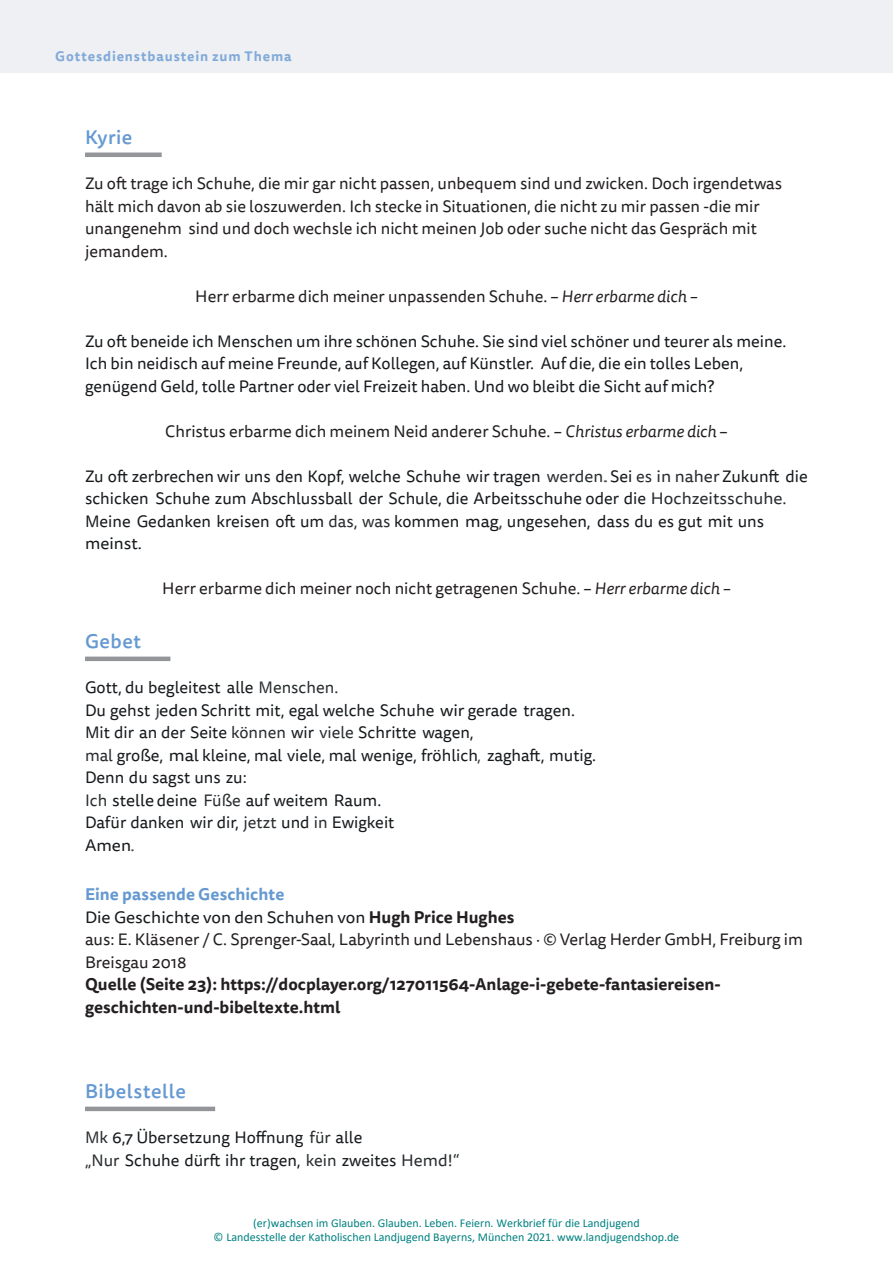
<style>
.page{position:relative;width:893px;height:1263px;background:#fff}
.page>*{position:absolute;margin:0;border:0;box-sizing:border-box;transform-origin:0 0}
.t1{font:500 19.5px "Tisa Sans Pro";letter-spacing:.025em;color:#6599d1}
.t2{font:16.5px/22.5px "Tisa Sans Pro";color:#161a1d}
.t3{font:16.5px/22.5px "Tisa Sans Pro";color:#231f20}
.t4{font:700 16.5px/22.5px "Tisa Sans Pro";color:#231f20}
.t5{font:700 13.5px "Tisa Sans Pro";letter-spacing:.065em;color:#81aad9}
.t6{font:12px/14.4px "Calibri";color:#008080;text-align:center}
.s1{font-style:italic}
.s2{color:#292d2f}
.s3{color:#4e5253}
.s4{color:#3b3f41}
.s5{font-weight:700;color:#6599d1}
.s6{color:#161a1d}
.s7{font-weight:700}
</style>
<div class="page">
<div style="left:0;top:0;width:893px;height:72px;background:#eef0f3"></div>
<hr style="left:85px;top:153px;width:77px;height:4px;background:#939598">
<hr style="left:85px;top:657px;width:85px;height:4px;background:#939598">
<hr style="left:85px;top:1107px;width:130px;height:4px;background:#939598">
<p class="t5" style="left:55px;top:46px;width:238px">Gottesdienstbaustein zum Thema</p>
<p class="t1" style="left:85px;top:124px;width:49px">Kyrie</p>
<p class="t3" style="left:85px;top:172px;width:699px">Zu oft trage ich Schuhe, die mir gar nicht passen, unbequem sind und zwicken. Doch irgendetwas hält mich davon ab sie loszuwerden. Ich stecke in Situationen, die nicht zu mir passen -die mir unangenehm sind und doch wechsle ich nicht meinen Job oder suche nicht das Gespräch mit jemandem.</p>
<p class="t3" style="left:195px;top:285px;width:504px">Herr erbarme dich meiner unpassenden Schuhe. – <span class="s1">Herr erbarme dich –</span></p>
<p class="t2" style="left:85px;top:330px;width:703px">Zu oft beneide ich Menschen um ihre schönen Schuhe. Sie sind viel schöner und teurer als meine.<br>Ich bin neidisch auf meine Freunde, auf Kollegen, auf Künstler. Auf die, die ein tolles Leben, genügend Geld, tolle Partner oder viel Freizeit haben. Und wo bleibt die Sicht auf mich?</p>
<p class="t3" style="left:165px;top:420px;width:564px">Christus erbarme dich meinem Neid anderer Schuhe. – <span class="s1">Christus erbarme dich</span> –</p>
<p class="t2" style="left:85px;top:465px;width:724px">Zu oft zerbrechen wir uns den Kopf, welche Schuhe wir tragen <span class="s2">werden</span><span class="s3">.</span>Sei <span class="s2">es in naher</span> Zukunft die schicken Schuhe zum Abschlussball der Schule, die Arbeitsschuhe oder die <span class="s2">Hochzeitsschuhe.<br></span>Meine Gedanken kreisen oft um <span class="s2">das, was</span> kommen mag<span class="s4">,</span> ungesehen, dass du es gut mit uns meinst.</p>
<p class="t3" style="left:162px;top:577px;width:570px">Herr erbarme dich meiner noch nicht getragenen Schuhe. – <span class="s1">Herr erbarme dich –</span></p>
<p class="t1" style="left:85px;top:628px;width:58px">Gebet</p>
<p class="t2" style="left:85px;top:676px;width:512px">Gott, du begleitest alle <span class="s2">Menschen.<br></span>Du gehst <span class="s4">j</span>eden Schritt mit, egal welche Schuhe wir gerade tragen.<br>Mit dir an der Seite <span class="s2">können</span> wir <span class="s2">viele</span> Schritte wagen,<br><span class="s2">mal</span> große, mal kleine, mal viele, mal wenige, fröhlich<span class="s4">,</span> zaghaft, mutig.<br>Denn du sagst uns zu:<br><span class="s2">Ich</span> stelle deine <span class="s2">Füße</span> auf weitem Raum.<br>Dafür danken wir dir, <span class="s2">jetzt</span> und <span class="s2">in</span> Ewigkeit<br>Amen<span class="s3">.</span></p>
<p class="t3" style="left:85px;top:883px;width:719px"><span class="s5">Eine passende Geschichte<br></span><span class="s6">Die Geschichte von den Schuhen von</span> <span class="s7">Hugh Price Hughes<br></span>aus: E. Kläsener / C. Sprenger-Saal, Labyrinth und Lebenshaus · © Verlag Herder GmbH, Freiburg im Breisgau 2018</p>
<p class="t4" style="left:85px;top:973px;width:637px">Quelle (Seite 23): https://docplayer.org/127011564-Anlage-i-gebete-fantasiereisen&shy;geschichten-und-bibeltexte.html</p>
<p class="t1" style="left:85px;top:1078px;width:102px">Bibelstelle</p>
<p class="t2" style="left:85px;top:1126px;width:376px"><span class="s2">Mk</span> 6,7 Übersetzung Hoffnung <span class="s2">für</span> alle<br><span class="s2">„Nur</span> Schuhe dürft ihr tragen, <span class="s2">kein</span> zweites <span class="s2">Hemd!“</span></p>
<p class="t6" style="left:214px;top:1215px;width:467px">(er)wachsen im Glauben. Glauben. Leben. Feiern. Werkbrief für die Landjugend<br>© Landesstelle der Katholischen Landjugend Bayerns, München 2021. www.landjugendshop.de</p>
</div>
